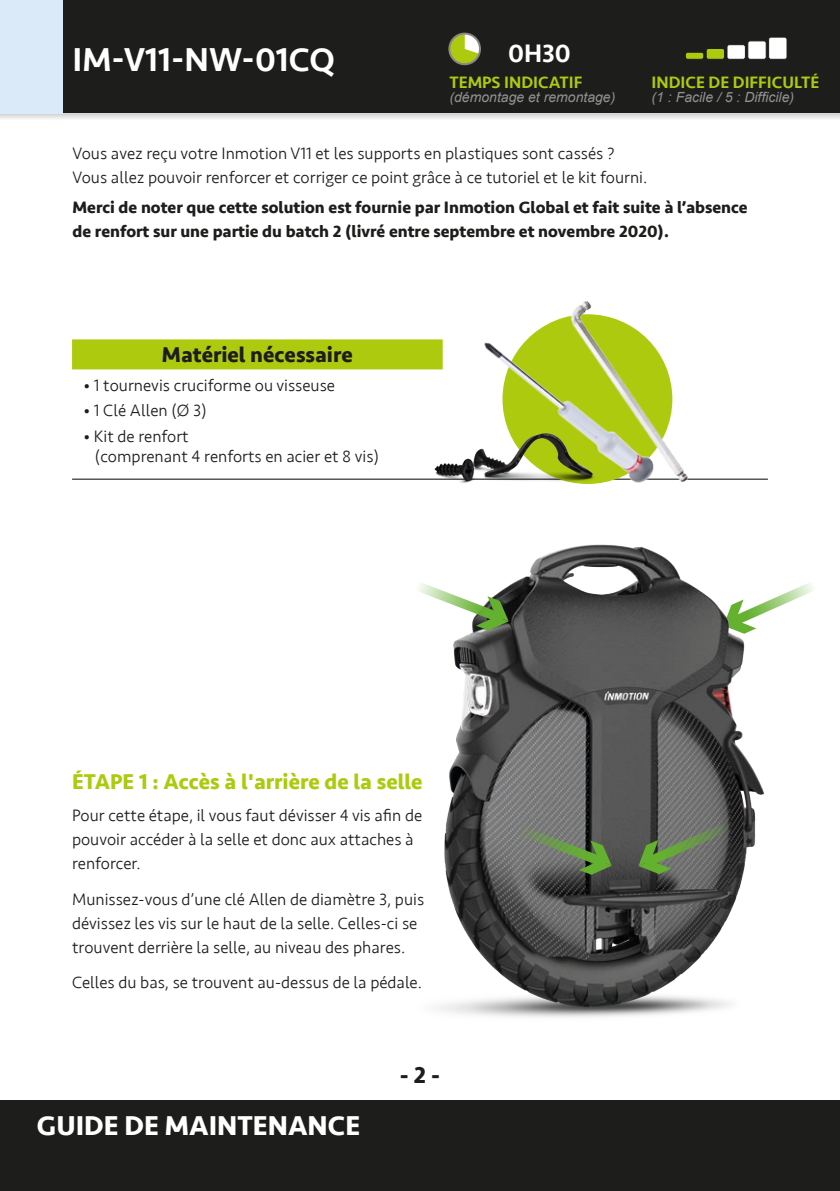
<style>
.page{position:relative;width:840px;height:1191px;background:#fff}
.page>*{position:absolute;margin:0;border:0;box-sizing:border-box;transform-origin:0 0}
.t1{font:500 34px "Seravek";color:#fff}
.t2{font:700 28px "Seravek";color:#fff}
.t3{font:500 26px "Seravek";color:#fff}
.t4{font:700 24px "Seravek";color:#1d1d1b}
.Titre_cadres{font:700 22px "Seravek";color:#adca0e}
.Titre_cadres_avec_fi{font:700 22px "Seravek";color:#1d1d1b}
.Textes_tutos_decalés{font:300 17px/24px "Seravek";color:#1d1d1b}
.Texte_tutos{font:700 17px/24px "Seravek";color:#1d1d1b}
.Texte_tutos-2{font:300 17px/24px "Seravek";color:#1d1d1b}
.Textes_cadre{font:300 17px/20px "Seravek";color:#1d1d1b}
.t5{font:500 17px "Seravek";color:#adca0e}
.t6{font:italic 14px "Arial";color:#939292}
</style>
<div class="page">
<div style="left:0;top:0;width:839px;height:113px;background:#1d1d1b"></div>
<div style="left:0;top:1100px;width:839px;height:91px;background:#1d1d1b"></div>
<svg style="left:0;top:113px;width:839px;height:6px"></svg>
<img style="left:437px;top:544px;width:377px;height:474px">
<div style="left:0;top:0;width:62px;height:113px;background:#dbeaf8"></div>
<svg style="left:451px;top:34px;width:28px;height:32px"></svg>
<div style="left:448px;top:33px;width:32px;height:32px;border:2px solid #878787;border-radius:50%"></div>
<div style="left:685px;top:52px;width:18px;height:7px;background:#adca0e;border-radius:2px"></div>
<div style="left:684px;top:52px;width:19px;height:8px;border:1px solid #1d1d1b;border-radius:2px"></div>
<div style="left:705px;top:48px;width:19px;height:11px;background:#adca0e;border-radius:2px"></div>
<div style="left:705px;top:48px;width:19px;height:12px;border:1px solid #1d1d1b;border-radius:2px"></div>
<div style="left:726px;top:45px;width:19px;height:14px;background:#fff;border-radius:2px"></div>
<div style="left:726px;top:44px;width:19px;height:16px;border:1px solid #1d1d1b;border-radius:2px"></div>
<div style="left:747px;top:41px;width:18px;height:18px;background:#fff;border-radius:2px"></div>
<div style="left:747px;top:41px;width:19px;height:19px;border:1px solid #1d1d1b;border-radius:2px"></div>
<div style="left:768px;top:37px;width:18px;height:22px;background:#fff;border-radius:2px"></div>
<div style="left:768px;top:37px;width:18px;height:23px;border:1px solid #1d1d1b;border-radius:2px"></div>
<hr style="left:72px;top:479px;width:695px;height:1px;background:#020203">
<div style="left:72px;top:339px;width:370px;height:30px;background:#adca0e"></div>
<img style="left:415px;top:463px;width:37px;height:17px">
<img style="left:578px;top:301px;width:132px;height:181px">
<img style="left:452px;top:307px;width:230px;height:177px">
<svg style="left:418px;top:553px;width:90px;height:77px"></svg>
<svg style="left:638px;top:791px;width:138px;height:83px"></svg>
<svg style="left:471px;top:798px;width:140px;height:76px;background:#686f64"></svg>
<p class="t1" style="left:73px;top:39px;width:264px">IM-V11-NW-01CQ</p>
<p class="t3" style="left:507px;top:38px;width:64px">0H30</p>
<p class="t6" style="left:449px;top:88px;width:167px">(démontage et remontage)</p>
<p class="t6" style="left:651px;top:88px;width:144px">(1 : Facile / 5 : Difficile)</p>
<p class="t5" style="left:449px;top:72px;width:134px">TEMPS INDICATIF</p>
<p class="t5" style="left:651px;top:72px;width:169px">INDICE DE DIFFICULTÉ</p>
<p class="Texte_tutos-2" style="left:72px;top:142px;width:576px">Vous avez reçu votre Inmotion V11 et les supports en plastiques sont cassés ?<br>Vous allez pouvoir renforcer et corriger ce point grâce à ce tutoriel et le kit fourni.</p>
<p class="Texte_tutos" style="left:72px;top:195px;width:676px">Merci de noter que cette solution est fournie par Inmotion Global et fait suite à l’absence de renfort sur une partie du batch 2 (livré entre septembre et novembre 2020).</p>
<p class="Titre_cadres_avec_fi" style="left:162px;top:337px;width:192px">Matériel nécessaire</p>
<p class="Textes_cadre" style="left:83px;top:375px;width:253px">• 1 tournevis cruciforme ou visseuse</p>
<p class="Textes_cadre" style="left:83px;top:401px;width:125px">• 1 Clé Allen (Ø 3)</p>
<p class="Textes_cadre" style="left:95px;top:426px;width:286px;text-indent:-11px">• Kit de renfort<br>(comprenant 4 renforts en acier et 8 vis)</p>
<p class="Titre_cadres" style="left:72px;top:764px;width:351px">ÉTAPE 1 : Accès à l'arrière de la selle</p>
<p class="Textes_tutos_decalés" style="left:72px;top:804px;width:351px">Pour cette étape, il vous faut dévisser 4 vis afin de pouvoir accéder à la selle et donc aux attaches à renforcer.</p>
<p class="Textes_tutos_decalés" style="left:72px;top:887px;width:353px">Munissez-vous d’une clé Allen de diamètre 3, puis dévissez les vis sur le haut de la selle. Celles-ci se trouvent derrière la selle, au niveau des phares.</p>
<p class="Textes_tutos_decalés" style="left:72px;top:970px;width:351px">Celles du bas, se trouvent au-dessus de la pédale.</p>
<h2 class="t2" style="left:37px;top:1103px;width:325px">GUIDE DE MAINTENANCE</h2>
<h3 class="t4" style="left:399px;top:1055px;width:42px">- 2 -</h3>
</div>
